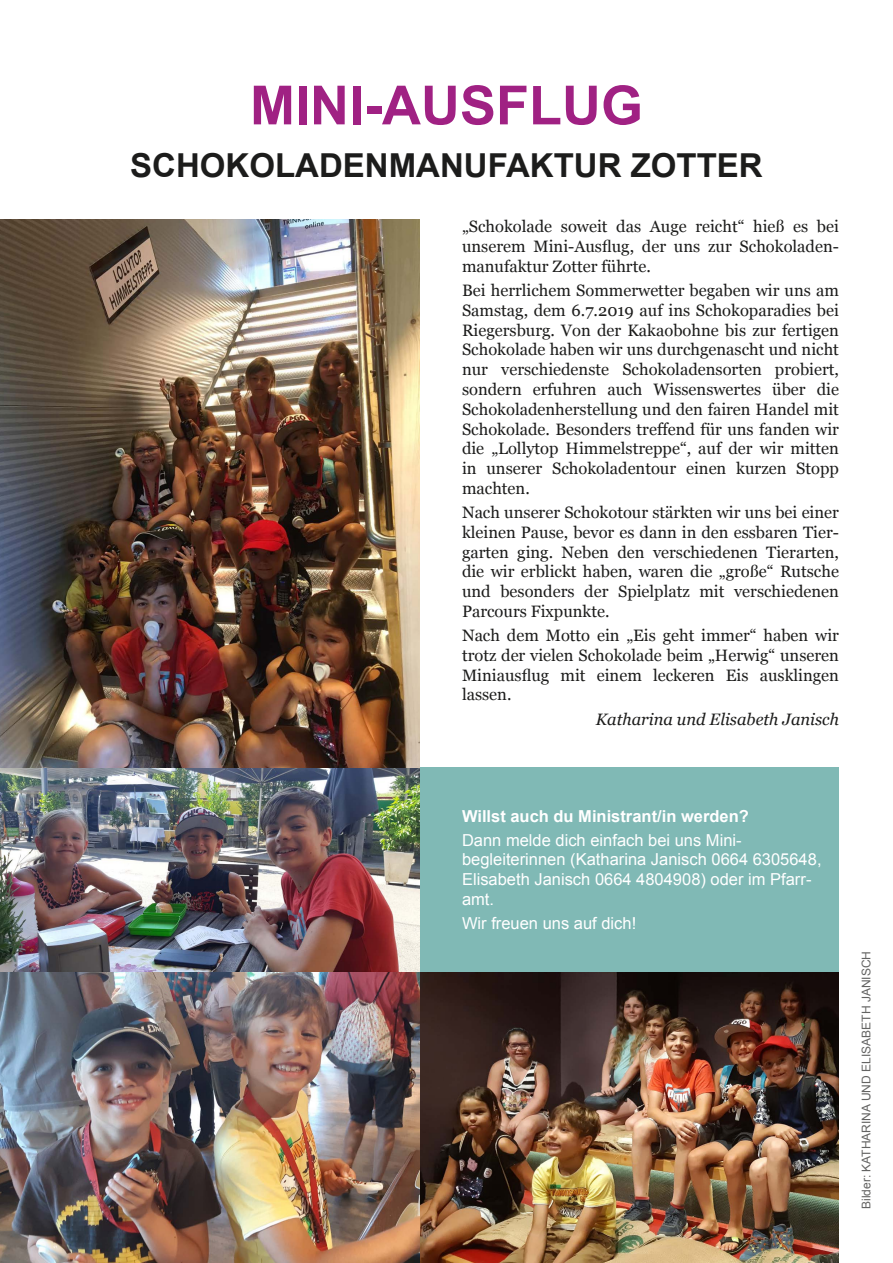
<style>
.page{position:relative;width:893px;height:1263px;background:#fff}
.page>*{position:absolute;margin:0;border:0;box-sizing:border-box;transform-origin:0 0}
.t1{font:700 54px "Arial";color:#a02183}
.t2{font:700 33px "Arial";color:#1c1c1b}
.t3{font:16.5px/19.8px "Georgia";color:#1c1c1b;text-align:justify}
.t4{font:16.5px/19.8px "Arial";color:#fff}
.t5{font:700 16.5px "Arial";color:#fff}
.t6{font:italic 16.5px "Georgia";color:#1c1c1b}
.t7{font:12px "Arial";color:#636362}
</style>
<div class="page">
<img style="left:0;top:971px;width:839px;height:292px">
<div style="left:419px;top:767px;width:420px;height:204px;background:#80b9b5"></div>
<img style="left:0;top:220px;width:419px;height:751px">
<h1 class="t1" style="left:250px;top:70px;width:394px">MINI-AUSFLUG</h1>
<h2 class="t2" style="left:130px;top:144px;width:634px">SCHOKOLADENMANUFAKTUR ZOTTER</h2>
<p class="t3" style="left:462px;top:216px;width:378px">„Schokolade soweit das Auge reicht“ hieß es bei unserem Mini-Ausflug, der uns zur Schokoladen&shy;manufaktur Zotter führte.</p>
<p class="t3" style="left:462px;top:280px;width:378px">Bei herrlichem Sommerwetter begaben wir uns am Samstag, dem 6.7.2019 auf ins Schokoparadies bei Riegersburg. Von der Kakaobohne bis zur fertigen Schokolade haben wir uns durchgenascht und nicht nur verschiedenste Schokoladensorten probiert, sondern erfuhren auch Wissenswertes über die Schokoladenherstellung und den fairen Handel mit Schokolade. Besonders treffend für uns fanden wir die „Lollytop Himmelstreppe“, auf der wir mitten in unserer Schokoladentour einen kurzen Stopp machten.</p>
<p class="t3" style="left:462px;top:502px;width:378px">Nach unserer Schokotour stärkten wir uns bei einer kleinen Pause, bevor es dann in den essbaren Tier&shy;garten ging. Neben den verschiedenen Tierarten, die wir erblickt haben, waren die „große“ Rutsche und besonders der Spielplatz mit verschiedenen Parcours Fixpunkte.</p>
<p class="t3" style="left:462px;top:625px;width:378px">Nach dem Motto ein „Eis geht immer“ haben wir trotz der vielen Schokolade beim „Herwig“ unseren Miniausflug mit einem leckeren Eis ausklingen lassen.</p>
<p class="t6" style="left:596px;top:707px;width:245px">Katharina und Elisabeth Janisch</p>
<p class="t5" style="left:462px;top:805px;width:288px">Willst auch du Ministrant/in werden?</p>
<p class="t4" style="left:462px;top:830px;width:361px">Dann melde dich einfach bei uns Mini&shy;begleiterinnen (Katharina Janisch 0664 6305648, Elisabeth Janisch 0664 4804908) oder im Pfarr&shy;amt.</p>
<p class="t4" style="left:462px;top:913px;width:176px">Wir freuen uns auf dich!</p>
<p class="t7" style="left:858px;top:1209px;width:259px;rotate:-90deg">Bilder: KATHARINA UND ELISABETH JANISCH</p>
</div>
